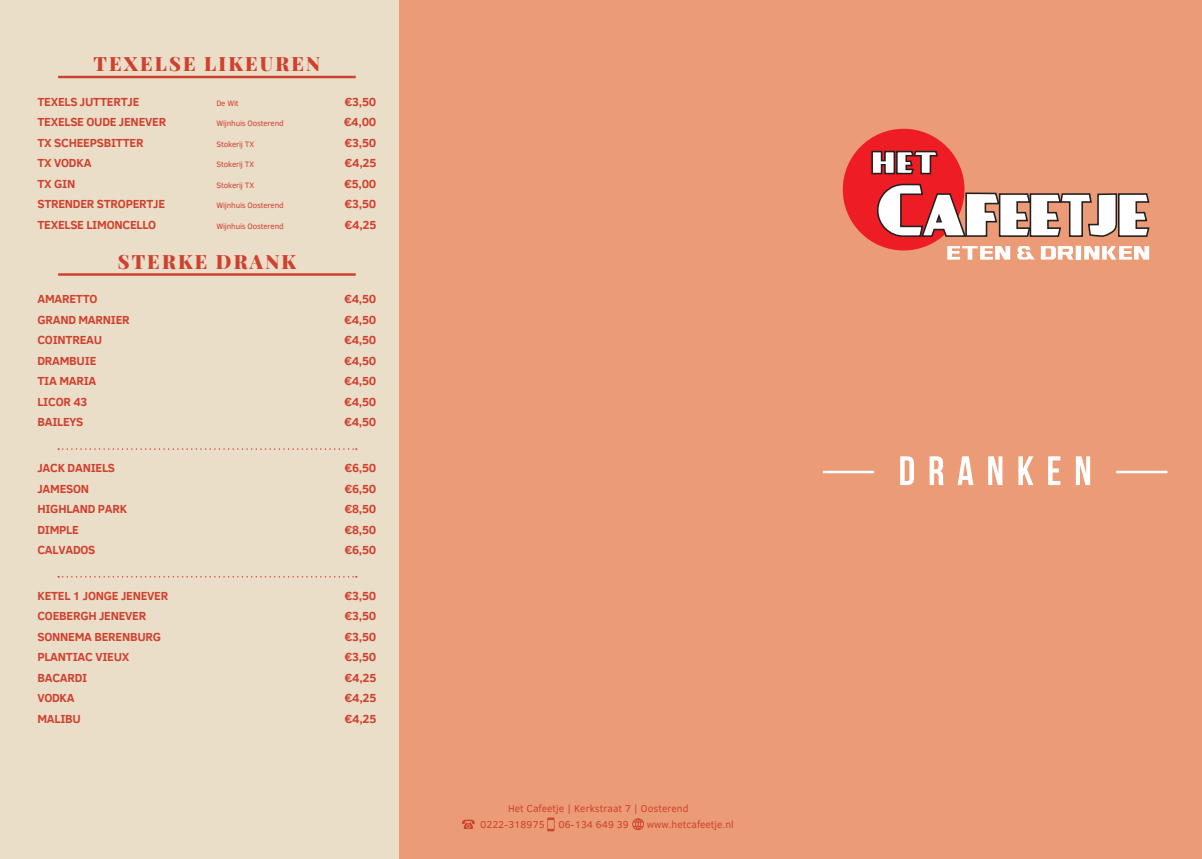
<style>
.page{position:relative;width:1202px;height:859px;background:#ebdec9}
.page>*{position:absolute;margin:0;border:0;box-sizing:border-box;transform-origin:0 0}
.t1{font:19.3px "Playfair Display";letter-spacing:.11em;color:#cf412f}
.t2{font:700 12px "Clear Sans";letter-spacing:-.02em;color:#cf412f}
.t3{font:10.2px/15.6px "Clear Sans";color:#cf412f}
.t4{font:8px "Clear Sans";letter-spacing:-.02em;color:#cf412f}
</style>
<div class="page">
<div style="left:400px;top:0;width:802px;height:859px;background:#eb9c77"></div>
<div style="left:843px;top:129px;width:121px;height:121px;background:#ee1d23;border-radius:50%"></div>
<svg style="left:871px;top:150px;width:67px;height:25px"></svg>
<svg style="left:876px;top:183px;width:274px;height:77px"></svg>
<svg style="left:462px;top:820px;width:13px;height:9px"></svg>
<svg style="left:632px;top:818px;width:12px;height:12px"></svg>
<svg style="left:547px;top:818px;width:7px;height:13px"></svg>
<hr style="left:58px;top:76px;width:298px;height:2px;background:#cf412f">
<hr style="left:58px;top:273px;width:298px;height:3px;background:#cf412f">
<svg style="left:58px;top:448px;width:299px;height:2px"></svg>
<svg style="left:58px;top:576px;width:299px;height:2px"></svg>
<svg style="left:900px;top:456px;width:190px;height:29px"></svg>
<hr style="left:823px;top:471px;width:51px;height:2px;background:#fff">
<hr style="left:1116px;top:471px;width:51px;height:2px;background:#fff">
<h1 class="t1" style="left:94px;top:49px;width:228px">TEXELSE LIKEUREN</h1>
<p class="t2" style="left:37px;top:93px;width:104px">TEXELS JUTTERTJE</p>
<p class="t4" style="left:216px;top:98px;width:24px">De Wit</p>
<p class="t2" style="left:345px;top:93px;width:33px">€3,50</p>
<p class="t2" style="left:37px;top:113px;width:130px">TEXELSE OUDE JENEVER</p>
<p class="t4" style="left:216px;top:118px;width:69px">Wijnhuis Oosterend</p>
<p class="t2" style="left:344px;top:113px;width:34px">€4,00</p>
<p class="t2" style="left:37px;top:134px;width:108px">TX SCHEEPSBITTER</p>
<p class="t4" style="left:216px;top:139px;width:39px">Stokerij TX</p>
<p class="t2" style="left:345px;top:134px;width:33px">€3,50</p>
<p class="t2" style="left:37px;top:154px;width:56px">TX VODKA</p>
<p class="t4" style="left:216px;top:159px;width:39px">Stokerij TX</p>
<p class="t2" style="left:345px;top:154px;width:33px">€4,25</p>
<p class="t2" style="left:37px;top:175px;width:39px">TX GIN</p>
<p class="t4" style="left:216px;top:180px;width:39px">Stokerij TX</p>
<p class="t2" style="left:344px;top:175px;width:34px">€5,00</p>
<p class="t2" style="left:37px;top:195px;width:129px">STRENDER STROPERTJE</p>
<p class="t4" style="left:216px;top:200px;width:69px">Wijnhuis Oosterend</p>
<p class="t2" style="left:345px;top:195px;width:33px">€3,50</p>
<p class="t2" style="left:37px;top:216px;width:120px">TEXELSE LIMONCELLO</p>
<p class="t4" style="left:216px;top:221px;width:69px">Wijnhuis Oosterend</p>
<p class="t2" style="left:345px;top:216px;width:33px">€4,25</p>
<h1 class="t1" style="left:118px;top:246px;width:180px">STERKE DRANK</h1>
<p class="t2" style="left:37px;top:290px;width:62px">AMARETTO</p>
<p class="t2" style="left:344px;top:290px;width:34px">€4,50</p>
<p class="t2" style="left:37px;top:311px;width:94px">GRAND MARNIER</p>
<p class="t2" style="left:344px;top:311px;width:34px">€4,50</p>
<p class="t2" style="left:37px;top:331px;width:66px">COINTREAU</p>
<p class="t2" style="left:344px;top:331px;width:34px">€4,50</p>
<p class="t2" style="left:37px;top:352px;width:61px">DRAMBUIE</p>
<p class="t2" style="left:344px;top:352px;width:34px">€4,50</p>
<p class="t2" style="left:37px;top:372px;width:61px">TIA MARIA</p>
<p class="t2" style="left:344px;top:372px;width:34px">€4,50</p>
<p class="t2" style="left:37px;top:393px;width:52px">LICOR 43</p>
<p class="t2" style="left:344px;top:393px;width:34px">€4,50</p>
<p class="t2" style="left:37px;top:413px;width:48px">BAILEYS</p>
<p class="t2" style="left:344px;top:413px;width:34px">€4,50</p>
<p class="t2" style="left:37px;top:459px;width:79px">JACK DANIELS</p>
<p class="t2" style="left:345px;top:459px;width:33px">€6,50</p>
<p class="t2" style="left:37px;top:480px;width:53px">JAMESON</p>
<p class="t2" style="left:345px;top:480px;width:33px">€6,50</p>
<p class="t2" style="left:37px;top:500px;width:91px">HIGHLAND PARK</p>
<p class="t2" style="left:345px;top:500px;width:33px">€8,50</p>
<p class="t2" style="left:37px;top:521px;width:43px">DIMPLE</p>
<p class="t2" style="left:345px;top:521px;width:33px">€8,50</p>
<p class="t2" style="left:37px;top:541px;width:60px">CALVADOS</p>
<p class="t2" style="left:345px;top:541px;width:33px">€6,50</p>
<p class="t2" style="left:37px;top:587px;width:132px">KETEL 1 JONGE JENEVER</p>
<p class="t2" style="left:345px;top:587px;width:33px">€3,50</p>
<p class="t2" style="left:37px;top:607px;width:110px">COEBERGH JENEVER</p>
<p class="t2" style="left:345px;top:607px;width:33px">€3,50</p>
<p class="t2" style="left:37px;top:628px;width:125px">SONNEMA BERENBURG</p>
<p class="t2" style="left:345px;top:628px;width:33px">€3,50</p>
<p class="t2" style="left:37px;top:648px;width:94px">PLANTIAC VIEUX</p>
<p class="t2" style="left:345px;top:648px;width:33px">€3,50</p>
<p class="t2" style="left:37px;top:669px;width:51px">BACARDI</p>
<p class="t2" style="left:345px;top:669px;width:33px">€4,25</p>
<p class="t2" style="left:37px;top:689px;width:39px">VODKA</p>
<p class="t2" style="left:345px;top:689px;width:33px">€4,25</p>
<p class="t2" style="left:37px;top:710px;width:45px">MALIBU</p>
<p class="t2" style="left:345px;top:710px;width:33px">€4,25</p>
<p class="t3" style="left:480px;top:801px;width:210px;text-indent:28px">Het Cafeetje | Kerkstraat 7 | Oosterend<br>0222-318975</p>
<p class="t3" style="left:558px;top:817px;width:72px">06-134 649 39</p>
<p class="t3" style="left:647px;top:817px;width:89px">www.hetcafeetje.nl</p>
</div>
